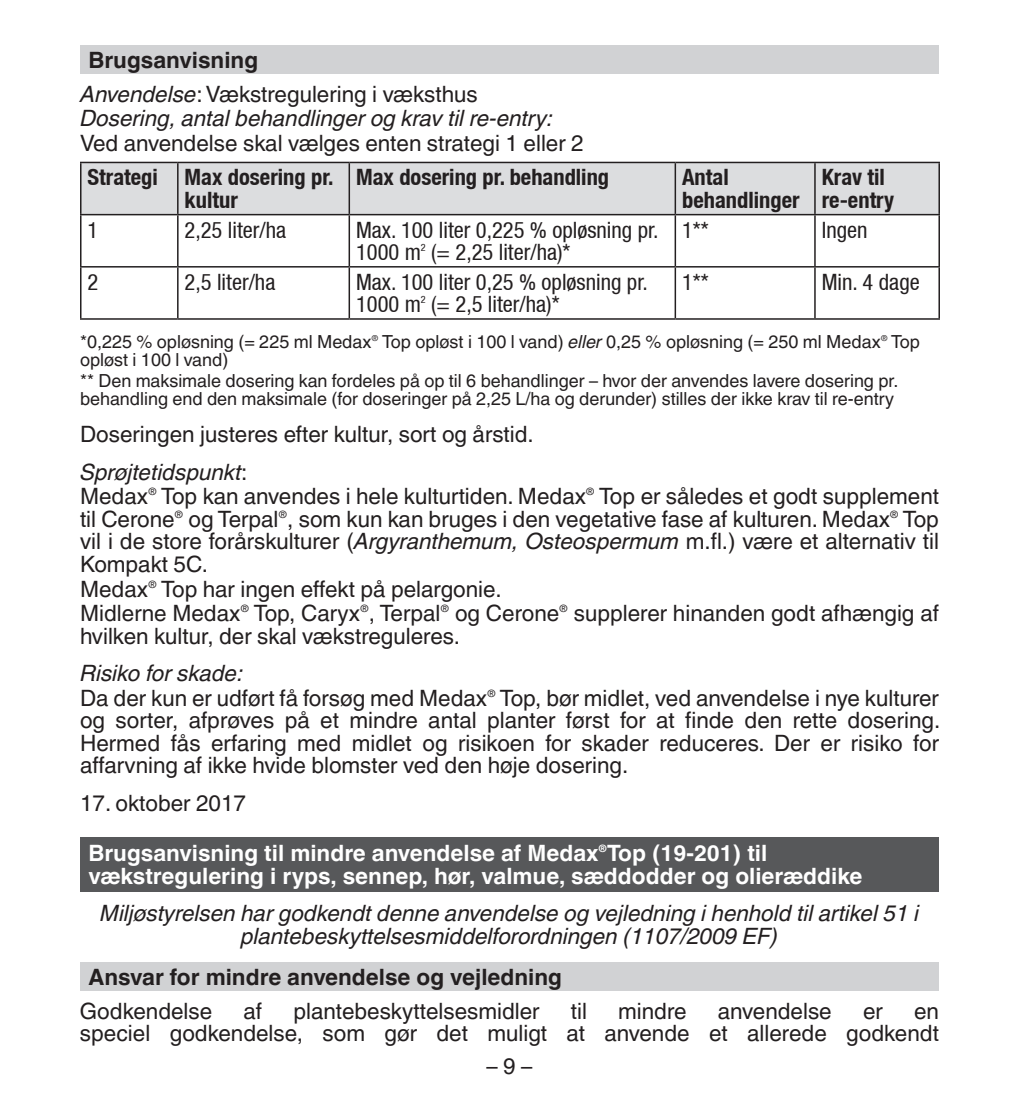
<style>
.page{position:relative;width:1019px;height:1097px;background:#fff}
.page>*{position:absolute;margin:0;border:0;box-sizing:border-box;transform-origin:0 0}
.t1{font:22.5px/22.5px "Helvetica Linotype";color:#231f20}
.t2{font:italic 22.5px/22.5px "Helvetica Linotype";color:#231f20;text-align:center}
.t3{font:condensed 22.5px/22.5px "Helvetica Neue LT";color:#231f20}
.t4{font:700 22.5px "Helvetica Linotype";color:#fff}
.t5{font:700 condensed 22.5px/22.5px "Helvetica Neue LT";color:#231f20}
.t6{font:700 22.5px "Helvetica Linotype";color:#231f20}
.t7{font:18px/18px "Helvetica Linotype";color:#231f20}
.t8{font:10.2px "Helvetica Linotype";color:#231f20}
.t9{font:condensed 10.2px "Helvetica Neue LT";color:#231f20}
.t10{font:700 10.2px "Helvetica Linotype";color:#fff}
.s1{font-weight:700}
.s2{font-style:italic}
</style>
<div class="page">
<div style="left:80px;top:46px;width:859px;height:28px;background:#d1d2d4"></div>
<div style="left:80px;top:837px;width:859px;height:54px;background:#57585a"></div>
<div style="left:80px;top:963px;width:859px;height:28px;background:#d1d2d4"></div>
<div style="left:82px;top:163px;width:856px;height:51px;background:#dcdddf"></div>
<hr style="left:80px;top:215px;width:2px;height:51px;background:#231f20">
<hr style="left:177px;top:215px;width:2px;height:51px;background:#231f20">
<hr style="left:349px;top:215px;width:1px;height:51px;background:#231f20">
<hr style="left:675px;top:215px;width:1px;height:51px;background:#231f20">
<hr style="left:814px;top:215px;width:2px;height:51px;background:#231f20">
<hr style="left:938px;top:215px;width:2px;height:51px;background:#231f20">
<hr style="left:80px;top:266px;width:98px;height:2px;background:#231f20">
<hr style="left:80px;top:268px;width:2px;height:50px;background:#231f20">
<hr style="left:178px;top:266px;width:171px;height:2px;background:#231f20">
<hr style="left:177px;top:268px;width:2px;height:50px;background:#231f20">
<hr style="left:349px;top:266px;width:326px;height:2px;background:#231f20">
<hr style="left:349px;top:268px;width:1px;height:50px;background:#231f20">
<hr style="left:675px;top:266px;width:140px;height:2px;background:#231f20">
<hr style="left:675px;top:268px;width:1px;height:50px;background:#231f20">
<hr style="left:815px;top:266px;width:125px;height:2px;background:#231f20">
<hr style="left:814px;top:268px;width:2px;height:50px;background:#231f20">
<hr style="left:938px;top:268px;width:2px;height:50px;background:#231f20">
<hr style="left:80px;top:318px;width:98px;height:2px;background:#231f20">
<hr style="left:178px;top:318px;width:171px;height:2px;background:#231f20">
<hr style="left:349px;top:318px;width:326px;height:2px;background:#231f20">
<hr style="left:675px;top:318px;width:140px;height:2px;background:#231f20">
<hr style="left:815px;top:318px;width:125px;height:2px;background:#231f20">
<hr style="left:80px;top:162px;width:98px;height:1px;background:#231f20">
<hr style="left:80px;top:163px;width:2px;height:51px;background:#231f20">
<hr style="left:80px;top:214px;width:98px;height:1px;background:#231f20">
<hr style="left:178px;top:162px;width:171px;height:1px;background:#231f20">
<hr style="left:177px;top:163px;width:2px;height:51px;background:#231f20">
<hr style="left:178px;top:214px;width:171px;height:1px;background:#231f20">
<hr style="left:349px;top:162px;width:326px;height:1px;background:#231f20">
<hr style="left:349px;top:163px;width:1px;height:51px;background:#231f20">
<hr style="left:349px;top:214px;width:326px;height:1px;background:#231f20">
<hr style="left:675px;top:162px;width:140px;height:1px;background:#231f20">
<hr style="left:675px;top:163px;width:1px;height:51px;background:#231f20">
<hr style="left:675px;top:214px;width:140px;height:1px;background:#231f20">
<hr style="left:815px;top:162px;width:125px;height:1px;background:#231f20">
<hr style="left:814px;top:163px;width:2px;height:51px;background:#231f20">
<hr style="left:938px;top:163px;width:2px;height:51px;background:#231f20">
<hr style="left:815px;top:214px;width:125px;height:1px;background:#231f20">
<p class="t1" style="left:80px;top:44px;width:399px;line-height:33.3px;text-indent:9px"><span class="s1">Brugsanvisning<br></span><span class="s2">Anvendelse</span>: Vækstregulering i væksthus</p>
<p class="t2" style="left:80px;top:107px;width:475px">Dosering, antal behandlinger og krav til re-entry:</p>
<p class="t1" style="left:80px;top:132px;width:505px">Ved anvendelse skal vælges enten strategi 1 eller 2</p>
<p class="t5" style="left:88px;top:166px;width:248px;text-align:center">Strategi Max dosering pr. kultur</p>
<p class="t5" style="left:356px;top:166px;width:255px">Max dosering pr. behandling</p>
<p class="t5" style="left:682px;top:166px;width:119px">Antal behandlinger</p>
<p class="t5" style="left:822px;top:166px;width:74px">Krav til re-entry</p>
<p class="t3" style="left:88px;top:218px;width:12px">1</p>
<p class="t3" style="left:185px;top:218px;width:103px">2,25 liter/ha</p>
<p class="t3" style="left:356px;top:218px;width:304px">Max. 100 liter 0,225 % opløsning pr.<br>1000 m</p>
<p class="t3" style="left:682px;top:218px;width:28px">1**</p>
<p class="t3" style="left:822px;top:218px;width:47px">Ingen</p>
<p class="t9" style="left:421px;top:241px;width:6px">2</p>
<p class="t3" style="left:431px;top:241px;width:141px">(= 2,25 liter/ha)*</p>
<p class="t3" style="left:88px;top:270px;width:12px">2</p>
<p class="t3" style="left:185px;top:270px;width:92px">2,5 liter/ha</p>
<p class="t3" style="left:356px;top:270px;width:293px">Max. 100 liter 0,25 % opløsning pr.<br>1000 m</p>
<p class="t9" style="left:421px;top:294px;width:6px">2</p>
<p class="t3" style="left:431px;top:293px;width:130px">(= 2,5 liter/ha)*</p>
<p class="t3" style="left:682px;top:270px;width:28px">1**</p>
<p class="t3" style="left:822px;top:270px;width:100px">Min. 4 dage</p>
<p class="t7" style="left:80px;top:333px;width:842px">*0,225 % opløsning (= 225 ml Medax<sup>®</sup> Top opløst i 100 l vand) <span class="s2">eller</span> 0,25 % opløsning (= 250 ml Medax<sup>®</sup> Top opløst i 100 l vand)</p>
<p class="t7" style="left:80px;top:371px;width:820px">** Den maksimale dosering kan fordeles på op til 6 behandlinger – hvor der anvendes lavere dosering pr. behandling end den maksimale (for doseringer på 2,25 L/ha og derunder) stilles der ikke krav til re-entry</p>
<p class="t1" style="left:80px;top:416px;width:455px;line-height:37.5px">Doseringen justeres efter kultur, sort og årstid.<br><span class="s2">Sprøjtetidspunkt</span>:</p>
<p class="t1" style="left:80px;top:485px;width:70px">Medax</p>
<p class="t8" style="left:148px;top:486px;width:10px">®</p>
<p class="t1" style="left:161px;top:485px;width:426px">Top kan anvendes i hele kulturtiden. Medax</p>
<p class="t8" style="left:586px;top:486px;width:10px">®</p>
<p class="t1" style="left:599px;top:485px;width:341px">Top er således et godt supplement</p>
<p class="t1" style="left:80px;top:508px;width:96px">til Cerone</p>
<p class="t8" style="left:175px;top:508px;width:10px">®</p>
<p class="t1" style="left:189px;top:508px;width:703px">og Terpal , som kun kan bruges i den vegetative fase af kulturen. Medax</p>
<p class="t8" style="left:279px;top:508px;width:10px">®</p>
<p class="t8" style="left:890px;top:508px;width:10px">®</p>
<p class="t1" style="left:80px;top:508px;width:860px;text-align:justify;text-indent:823px">Top vil i de store forårskulturer (<span class="s2">Argyranthemum, Osteospermum</span> m.fl.) være et alternativ til Kompakt 5C.</p>
<p class="t1" style="left:80px;top:577px;width:70px">Medax</p>
<p class="t8" style="left:148px;top:578px;width:10px">®</p>
<p class="t1" style="left:80px;top:576px;width:423px;line-height:24.6px;text-indent:81px">Top har ingen effekt på pelargonie.<br>Midlerne Medax</p>
<p class="t8" style="left:360px;top:603px;width:10px">®</p>
<p class="t8" style="left:440px;top:603px;width:10px">®</p>
<p class="t1" style="left:455px;top:602px;width:106px">og Cerone</p>
<p class="t8" style="left:559px;top:603px;width:10px">®</p>
<p class="t1" style="left:574px;top:602px;width:367px">supplerer hinanden godt afhængig af</p>
<p class="t1" style="left:80px;top:625px;width:381px">hvilken kultur, der skal vækstreguleres.</p>
<p class="t2" style="left:80px;top:662px;width:165px">Risiko for skade:</p>
<p class="t1" style="left:80px;top:687px;width:409px">Da der kun er udført få forsøg med Medax</p>
<p class="t8" style="left:487px;top:687px;width:10px">®</p>
<p class="t8" style="left:240px;top:603px;width:10px">®</p>
<p class="t1" style="left:254px;top:602px;width:188px">Top, Caryx , Terpal</p>
<p class="t1" style="left:80px;top:687px;width:862px;text-align:justify;text-indent:420px">Top, bør midlet, ved anvendelse i nye kulturer og sorter, afprøves på et mindre antal planter først for at finde den rette dosering.<br>Hermed fås erfaring med midlet og risikoen for skader reduceres. Der er risiko for affarvning af ikke hvide blomster ved den høje dosering.</p>
<p class="t1" style="left:80px;top:792px;width:168px">17. oktober 2017</p>
<p class="t4" style="left:89px;top:840px;width:680px">Brugsanvisning til mindre anvendelse af Medax Top (19-201) til</p>
<p class="t10" style="left:599px;top:843px;width:10px">®</p>
<p class="t4" style="left:89px;top:863px;width:775px">vækstregulering i ryps, sennep, hør, valmue, sæddodder og olieræddike</p>
<p class="t2" style="left:100px;top:902px;width:821px">Miljøstyrelsen har godkendt denne anvendelse og vejledning i henhold til artikel 51 i plantebeskyttelsesmiddelforordningen (1107/2009 EF)</p>
<p class="t6" style="left:88px;top:964px;width:475px">Ansvar for mindre anvendelse og vejledning</p>
<p class="t1" style="left:80px;top:999px;width:134px">Godkendelse</p>
<p class="t1" style="left:244px;top:999px;width:20px">af</p>
<p class="t1" style="left:293px;top:999px;width:248px">plantebeskyttelsesmidler</p>
<p class="t1" style="left:571px;top:999px;width:18px">til</p>
<p class="t1" style="left:618px;top:999px;width:70px">mindre</p>
<p class="t1" style="left:718px;top:999px;width:115px">anvendelse</p>
<p class="t1" style="left:863px;top:999px;width:21px">er</p>
<p class="t1" style="left:80px;top:999px;width:860px;text-align:right">en<br>speciel godkendelse, som gør det muligt at anvende et allerede godkendt</p>
<p class="t1" style="left:486px;top:1055px;width:47px">– 9 –</p>
</div>
